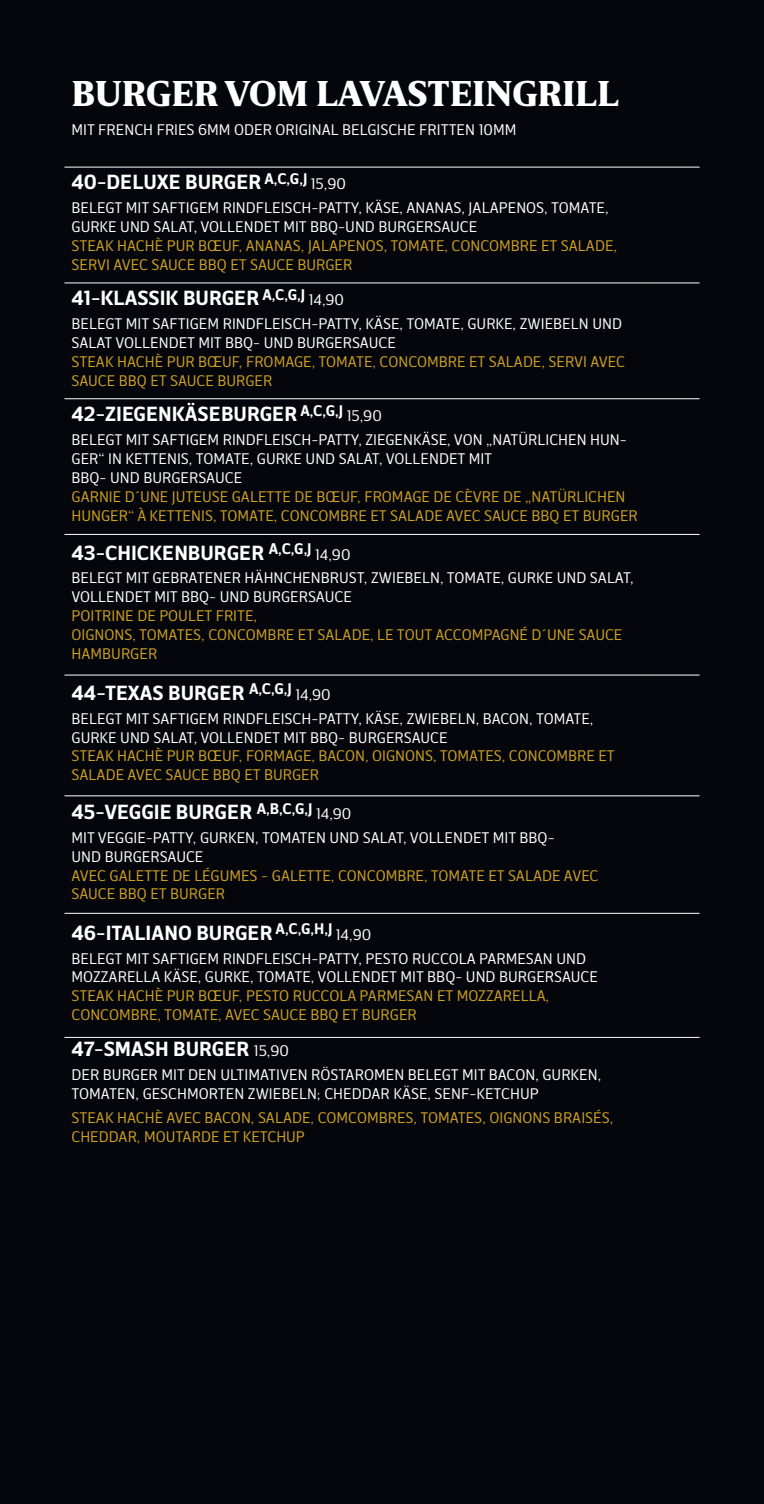
<style>
.page{position:relative;width:764px;height:1504px;background:#fff}
.page>*{position:absolute;margin:0;border:0;box-sizing:border-box;transform-origin:0 0}
.t1{font:900 36.75px "Breve News";color:#fff}
.t2{font:600 21px "Breve Sans Text";color:#fff}
.t3{font:300 15.75px/18.9px "Breve Sans Text";color:#fff}
.t4{font:300 15.75px/18.9px "Breve Sans Text";color:#cea121}
.s1{font-weight:300;font-size:15.75px}
</style>
<div class="page">
<div style="left:0;top:0;width:764px;height:1503px;background:#05060b"></div>
<hr style="left:64px;top:282px;width:581px;height:1px;background:#fff">
<hr style="left:645px;top:282px;width:55px;height:1px;background:#fff">
<hr style="left:64px;top:398px;width:581px;height:1px;background:#fff">
<hr style="left:645px;top:398px;width:55px;height:1px;background:#fff">
<hr style="left:64px;top:534px;width:581px;height:1px;background:#fff">
<hr style="left:645px;top:534px;width:55px;height:1px;background:#fff">
<hr style="left:64px;top:674px;width:581px;height:1px;background:#fff">
<hr style="left:645px;top:674px;width:55px;height:1px;background:#fff">
<hr style="left:64px;top:795px;width:581px;height:1px;background:#fff">
<hr style="left:645px;top:795px;width:55px;height:1px;background:#fff">
<hr style="left:64px;top:912px;width:581px;height:1px;background:#fff">
<hr style="left:645px;top:912px;width:55px;height:1px;background:#fff">
<hr style="left:64px;top:1036px;width:581px;height:1px;background:#fff">
<hr style="left:645px;top:1036px;width:55px;height:1px;background:#fff">
<hr style="left:64px;top:167px;width:581px;height:1px;background:#fff">
<hr style="left:645px;top:167px;width:55px;height:1px;background:#fff">
<h1 class="t1" style="left:72px;top:72px;width:549px">BURGER VOM LAVASTEINGRILL</h1>
<p class="t3" style="left:72px;top:120px;width:446px">MIT FRENCH FRIES 6MM ODER ORIGINAL BELGISCHE FRITTEN 10MM</p>
<h2 class="t2" style="left:72px;top:170px;width:276px">40-DELUXE BURGER <sup>A,C,G,J</sup> <span class="s1">15,90</span></h2>
<p class="t3" style="left:72px;top:198px;width:539px">BELEGT MIT SAFTIGEM RINDFLEISCH-PATTY, KÄSE, ANANAS, JALAPENOS, TOMATE,<br>GURKE UND SALAT, VOLLENDET MIT BBQ-UND BURGERSAUCE</p>
<p class="t4" style="left:72px;top:236px;width:547px">STEAK HACHÈ PUR BŒUF, ANANAS, JALAPENOS, TOMATE, CONCOMBRE ET SALADE,<br>SERVI AVEC SAUCE BBQ ET SAUCE BURGER</p>
<h2 class="t2" style="left:72px;top:286px;width:274px">41-KLASSIK BURGER <sup>A,C,G,J</sup> <span class="s1">14,90</span></h2>
<p class="t3" style="left:72px;top:314px;width:552px">BELEGT MIT SAFTIGEM RINDFLEISCH-PATTY, KÄSE, TOMATE, GURKE, ZWIEBELN UND<br>SALAT VOLLENDET MIT BBQ- UND BURGERSAUCE</p>
<p class="t4" style="left:72px;top:352px;width:555px">STEAK HACHÈ PUR BŒUF, FROMAGE, TOMATE, CONCOMBRE ET SALADE, SERVI AVEC<br>SAUCE BBQ ET SAUCE BURGER</p>
<h2 class="t2" style="left:72px;top:402px;width:312px">42-ZIEGENKÄSEBURGER <sup>A,C,G,J</sup> <span class="s1">15,90</span></h2>
<p class="t3" style="left:72px;top:430px;width:557px">BELEGT MIT SAFTIGEM RINDFLEISCH-PATTY, ZIEGENKÄSE, VON „NATÜRLICHEN HUN-<br>GER“ IN KETTENIS, TOMATE, GURKE UND SALAT, VOLLENDET MIT<br>BBQ- UND BURGERSAUCE</p>
<p class="t4" style="left:72px;top:487px;width:568px">GARNIE D´UNE JUTEUSE GALETTE DE BŒUF, FROMAGE DE CÈVRE DE „NATÜRLICHEN<br>HUNGER“ À KETTENIS, TOMATE, CONCOMBRE ET SALADE AVEC SAUCE BBQ ET BURGER</p>
<h2 class="t2" style="left:72px;top:540px;width:281px">43-CHICKENBURGER <sup>A,C,G,J</sup> <span class="s1">14,90</span></h2>
<p class="t3" style="left:72px;top:568px;width:564px">BELEGT MIT GEBRATENER HÄHNCHENBRUST, ZWIEBELN, TOMATE, GURKE UND SALAT,<br>VOLLENDET MIT BBQ- UND BURGERSAUCE</p>
<p class="t4" style="left:72px;top:606px;width:552px">POITRINE DE POULET FRITE,<br>OIGNONS, TOMATES, CONCOMBRE ET SALADE, LE TOUT ACCOMPAGNÉ D´UNE SAUCE<br>HAMBURGER</p>
<h2 class="t2" style="left:72px;top:680px;width:261px">44-TEXAS BURGER <sup>A,C,G,J</sup> <span class="s1">14,90</span></h2>
<p class="t3" style="left:72px;top:708px;width:523px">BELEGT MIT SAFTIGEM RINDFLEISCH-PATTY, KÄSE, ZWIEBELN, BACON, TOMATE,<br>GURKE UND SALAT, VOLLENDET MIT BBQ- BURGERSAUCE</p>
<p class="t4" style="left:72px;top:746px;width:545px">STEAK HACHÈ PUR BŒUF, FORMAGE, BACON, OIGNONS, TOMATES, CONCOMBRE ET<br>SALADE AVEC SAUCE BBQ ET BURGER</p>
<h2 class="t2" style="left:72px;top:799px;width:281px">45-VEGGIE BURGER <sup>A,B,C,G,J</sup> <span class="s1">14,90</span></h2>
<p class="t3" style="left:72px;top:828px;width:485px">MIT VEGGIE-PATTY, GURKEN, TOMATEN UND SALAT, VOLLENDET MIT BBQ-<br>UND BURGERSAUCE</p>
<p class="t4" style="left:72px;top:865px;width:528px">AVEC GALETTE DE LÉGUMES - GALETTE, CONCOMBRE, TOMATE ET SALADE AVEC<br>SAUCE BBQ ET BURGER</p>
<h2 class="t2" style="left:72px;top:920px;width:301px">46-ITALIANO BURGER <sup>A,C,G,H,J</sup> <span class="s1">14,90</span></h2>
<p class="t3" style="left:72px;top:948px;width:528px">BELEGT MIT SAFTIGEM RINDFLEISCH-PATTY, PESTO RUCCOLA PARMESAN UND<br>MOZZARELLA KÄSE, GURKE, TOMATE, VOLLENDET MIT BBQ- UND BURGERSAUCE</p>
<p class="t4" style="left:72px;top:986px;width:479px">STEAK HACHÈ PUR BŒUF, PESTO RUCCOLA PARMESAN ET MOZZARELLA,<br>CONCOMBRE, TOMATE, AVEC SAUCE BBQ ET BURGER</p>
<h2 class="t2" style="left:72px;top:1036px;width:219px">47-SMASH BURGER <span class="s1">15,90</span></h2>
<p class="t3" style="left:72px;top:1065px;width:531px">DER BURGER MIT DEN ULTIMATIVEN RÖSTAROMEN BELEGT MIT BACON, GURKEN,<br>TOMATEN, GESCHMORTEN ZWIEBELN; CHEDDAR KÄSE, SENF-KETCHUP</p>
<p class="t4" style="left:72px;top:1108px;width:543px">STEAK HACHÈ AVEC BACON, SALADE, COMCOMBRES, TOMATES, OIGNONS BRAISÉS,<br>CHEDDAR, MOUTARDE ET KETCHUP</p>
</div>
